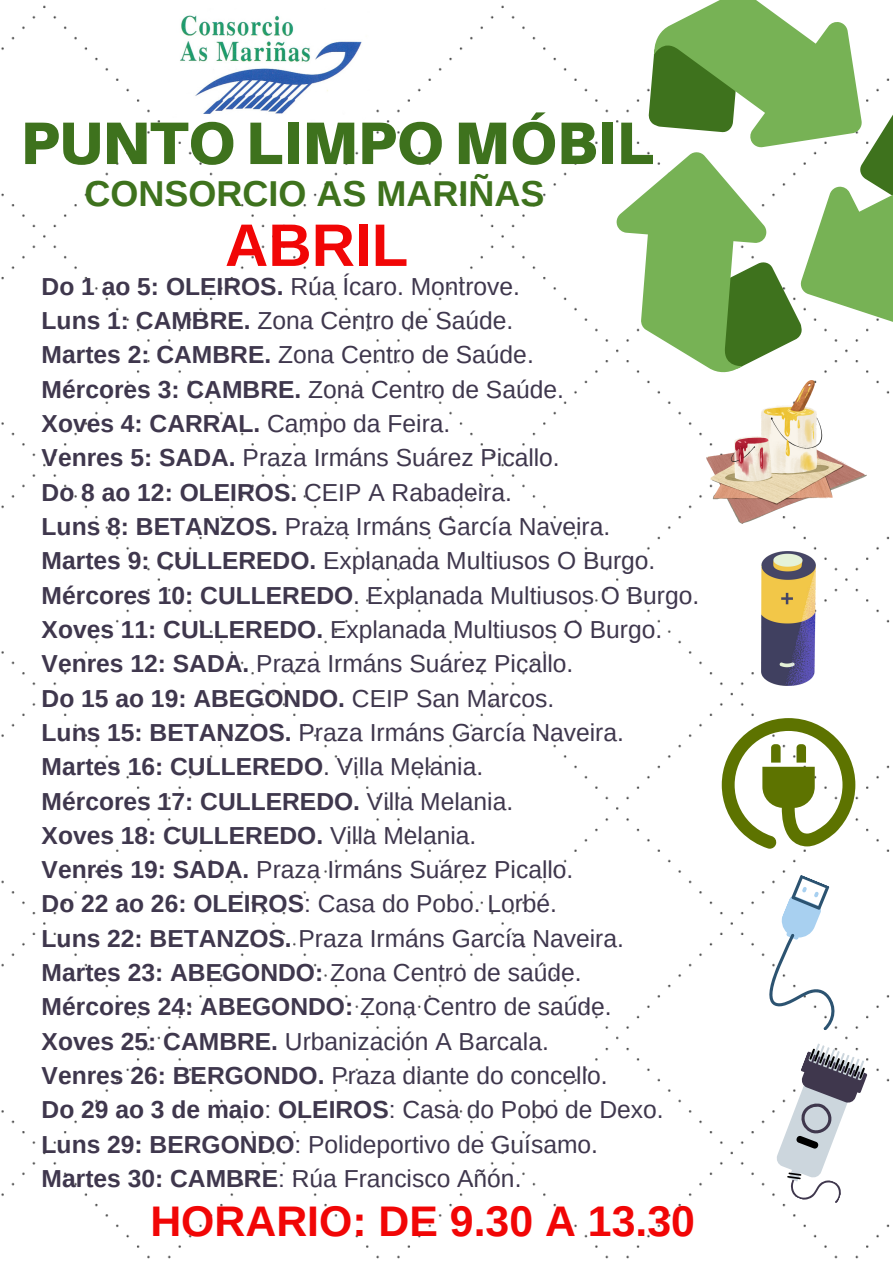
<style>
.page{position:relative;width:893px;height:1263px;background:#fff}
.page>*{position:absolute;margin:0;border:0;box-sizing:border-box;transform-origin:0 0}
.t1{font:900 60px "Aileron";color:#3e721d}
.t2{font:700 60px "Arimo";color:#f10606}
.t3{font:700 42.75px "Arimo";color:#f10606}
.t4{font:700 36px "Arimo";color:#3e721d}
.t5{font:24.6px "Arimo";color:#3f374d}
.t6{font:700 24.6px "Arimo";color:#3f374d}
.s1{font-weight:700}
.s2{font-weight:400}
</style>
<div class="page">
<img style="left:1px;top:5px;width:889px;height:1254px">
<img style="left:167px;top:5px;width:203px;height:120px">
<svg style="left:602px;top:0;width:291px;height:398px"></svg>
<svg style="left:771px;top:1043px;width:96px;height:169px"></svg>
<img style="left:761px;top:551px;width:54px;height:134px">
<img style="left:707px;top:380px;width:159px;height:144px">
<svg style="left:722px;top:718px;width:133px;height:131px"></svg>
<svg style="left:761px;top:874px;width:99px;height:159px"></svg>
<p class="t1" style="left:20px;top:106px;width:635px">PUNTO LIMPO MÓBIL</p>
<p class="t4" style="left:84px;top:173px;width:461px">CONSORCIO AS MARIÑAS</p>
<h3 class="t2" style="left:225px;top:212px;width:185px">ABRIL</h3>
<p class="t5" style="left:42px;top:272px;width:480px"><span class="s1">Do 1 ao 5: OLEIROS.</span> Rúa Ícaro. Montrove.</p>
<h1 class="t5" style="left:42px;top:307px;width:473px"><span class="s1">Luns 1: CAMBRE.</span> Zona Centro de Saúde.</h1>
<p class="t5" style="left:42px;top:341px;width:494px"><span class="s1">Martes 2: CAMBRE.</span> Zona Centro de Saúde.</p>
<p class="t5" style="left:42px;top:375px;width:524px"><span class="s1">Mércores 3: CAMBRE.</span> Zona Centro de Saúde.</p>
<p class="t6" style="left:42px;top:410px;width:410px">Xoves 4: CARRAL. <span class="s2">Campo da Feira.</span></p>
<p class="t5" style="left:42px;top:444px;width:519px"><span class="s1">Venres 5: SADA.</span> Praza Irmáns Suárez Picallo.</p>
<p class="t6" style="left:42px;top:478px;width:472px">Do 8 ao 12: OLEIROS. <span class="s2">CEIP A Rabadeira.</span></p>
<p class="t5" style="left:42px;top:513px;width:570px"><span class="s1">Luns 8: BETANZOS.</span> Praza Irmáns García Naveira.</p>
<p class="t5" style="left:42px;top:547px;width:615px"><span class="s1">Martes 9: CULLEREDO.</span> Explanada Multiusos O Burgo.</p>
<p class="t5" style="left:42px;top:581px;width:659px"><span class="s1">Mércores 10: CULLEREDO</span>. Explanada Multiusos O Burgo.</p>
<p class="t5" style="left:42px;top:616px;width:622px"><span class="s1">Xoves 11: CULLEREDO.</span> Explanada Multiusos O Burgo.</p>
<p class="t5" style="left:42px;top:650px;width:533px"><span class="s1">Venres 12: SADA.</span> Praza Irmáns Suárez Picallo.</p>
<p class="t6" style="left:42px;top:684px;width:514px">Do 15 ao 19: ABEGONDO. <span class="s2">CEIP San Marcos.</span></p>
<p class="t5" style="left:42px;top:719px;width:584px"><span class="s1">Luns 15: BETANZOS.</span> Praza Irmáns García Naveira.</p>
<p class="t6" style="left:42px;top:753px;width:443px">Martes 16: CULLEREDO<span class="s2">. Villa Melania.</span></p>
<p class="t6" style="left:42px;top:787px;width:473px">Mércores 17: CULLEREDO. <span class="s2">Villa Melania.</span></p>
<p class="t6" style="left:42px;top:821px;width:436px">Xoves 18: CULLEREDO. <span class="s2">Villa Melania.</span></p>
<p class="t5" style="left:42px;top:856px;width:533px"><span class="s1">Venres 19: SADA.</span> Praza Irmáns Suárez Picallo.</p>
<p class="t5" style="left:42px;top:890px;width:517px"><span class="s1">Do 22 ao 26: OLEIROS</span>: Casa do Pobo. Lorbé.</p>
<p class="t5" style="left:42px;top:924px;width:584px"><span class="s1">Luns 22: BETANZOS.</span> Praza Irmáns García Naveira.</p>
<p class="t6" style="left:42px;top:959px;width:541px">Martes 23: ABEGONDO: <span class="s2">Zona Centro de saúde.</span></p>
<p class="t6" style="left:42px;top:993px;width:571px">Mércores 24: ABEGONDO: <span class="s2">Zona Centro de saúde.</span></p>
<p class="t5" style="left:42px;top:1027px;width:509px"><span class="s1">Xoves 25: CAMBRE.</span> Urbanización A Barcala.</p>
<p class="t5" style="left:42px;top:1062px;width:567px"><span class="s1">Venres 26: BERGONDO.</span> Praza diante do concello.</p>
<p class="t6" style="left:42px;top:1096px;width:623px">Do 29 ao 3 de maio<span class="s2">:</span> OLEIROS<span class="s2">: Casa do Pobo de Dexo.</span></p>
<p class="t5" style="left:42px;top:1130px;width:558px"><span class="s1">Luns 29: BERGONDO</span>: Polideportivo de Guísamo.</p>
<p class="t5" style="left:42px;top:1165px;width:481px"><span class="s1">Martes 30: CAMBRE</span>: Rúa Francisco Añón.</p>
<p class="t3" style="left:150px;top:1197px;width:546px">HORARIO: DE 9.30 A 13.30</p>
</div>
